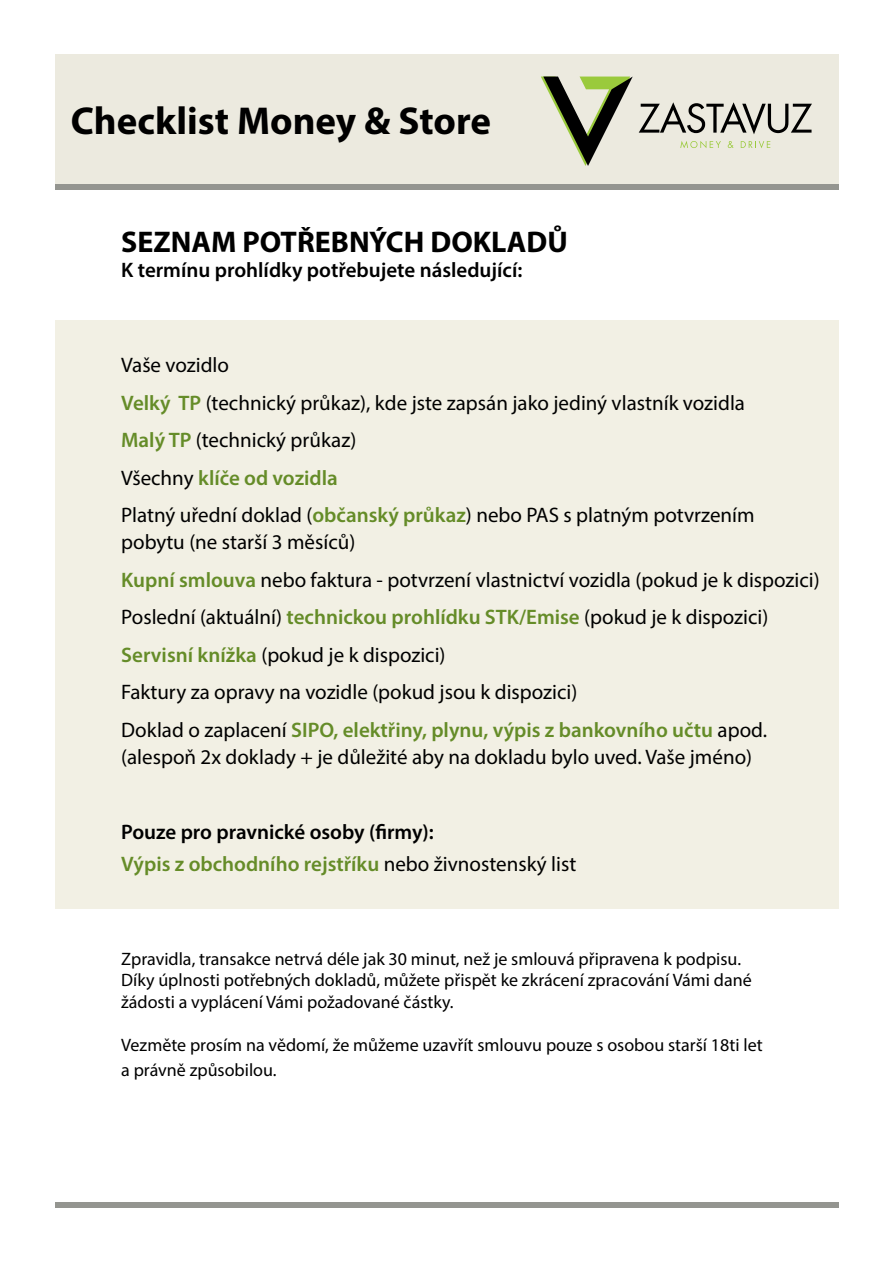
<style>
.page{position:relative;width:893px;height:1263px;background:#fff}
.page>*{position:absolute;margin:0;border:0;box-sizing:border-box;transform-origin:0 0}
.t1{font:700 39px "Myriad Pro";color:#000}
.t2{font:700 30px "Myriad Pro";color:#000}
.t3{font:21px/27px "Myriad Pro";color:#000}
.t4{font:600 21px "Myriad Pro";color:#000}
.t5{font:600 21px "Myriad Pro";color:#658c28}
.t6{font:18px "Myriad Pro";color:#000}
.s1{font-weight:600;color:#658c28}
.s2{font-weight:400;color:#000}
</style>
<div class="page">
<div style="left:55px;top:320px;width:783px;height:589px;background:#f2f0e4"></div>
<div style="left:55px;top:55px;width:783px;height:129px;background:#eceadf"></div>
<svg style="left:541px;top:77px;width:92px;height:89px"></svg>
<svg style="left:639px;top:102px;width:173px;height:32px"></svg>
<svg style="left:680px;top:141px;width:41px;height:7px"></svg>
<svg style="left:728px;top:141px;width:6px;height:7px"></svg>
<svg style="left:741px;top:141px;width:29px;height:7px"></svg>
<div style="left:55px;top:185px;width:783px;height:5px;background:#949590"></div>
<div style="left:55px;top:1202px;width:783px;height:6px;background:#949590"></div>
<p class="t1" style="left:71px;top:96px;width:422px">Checklist Money &amp; Store</p>
<p class="t2" style="left:121px;top:222px;width:448px">SEZNAM POTŘEBNÝCH DOKLADŮ</p>
<p class="t4" style="left:121px;top:257px;width:403px">K termínu prohlídky potřebujete následující:</p>
<p class="t3" style="left:121px;top:351px;width:109px">Vaše vozidlo</p>
<p class="t3" style="left:121px;top:389px;width:625px"><span class="s1">Velký TP</span> (technický průkaz), kde jste zapsán jako jediný vlastník vozidla</p>
<p class="t3" style="left:121px;top:426px;width:237px"><span class="s1">Malý TP</span> (technický průkaz)</p>
<p class="t5" style="left:121px;top:464px;width:218px"><span class="s2">Všechny</span> klíče od vozidla</p>
<p class="t3" style="left:121px;top:501px;width:635px">Platný uřední doklad (<span class="s1">občanský průkaz</span>) nebo PAS s platným potvrzením pobytu (ne starší 3 měsíců)</p>
<p class="t3" style="left:121px;top:566px;width:700px"><span class="s1">Kupní smlouva</span> nebo faktura - potvrzení vlastnictví vozidla (pokud je k dispozici)</p>
<p class="t3" style="left:121px;top:603px;width:649px">Poslední (aktuální) <span class="s1">technickou prohlídku STK/Emise</span> (pokud je k dispozici)</p>
<p class="t3" style="left:121px;top:641px;width:326px"><span class="s1">Servisní knížka</span> (pokud je k dispozici)</p>
<p class="t3" style="left:121px;top:678px;width:458px">Faktury za opravy na vozidle (pokud jsou k dispozici)</p>
<p class="t3" style="left:121px;top:716px;width:647px">Doklad o zaplacení <span class="s1">SIPO, elektřiny, plynu, výpis z bankovního učtu</span> apod. (alespoň 2x doklady + je důležité aby na dokladu bylo uved. Vaše jméno)</p>
<p class="t4" style="left:121px;top:819px;width:314px">Pouze pro pravnické osoby (firmy):</p>
<p class="t5" style="left:121px;top:850px;width:457px">Výpis z obchodního rejstříku <span class="s2">nebo živnostenský list</span></p>
<p class="t6" style="left:121px;top:947px;width:621px">Zpravidla, transakce netrvá déle jak 30 minut, než je smlouvá připravena k podpisu.</p>
<p class="t6" style="left:121px;top:969px;width:632px">Díky úplnosti potřebných dokladů, můžete přispět ke zkrácení zpracování Vámi dané</p>
<p class="t6" style="left:121px;top:990px;width:334px">žádosti a vyplácení Vámi požadované částky.</p>
<p class="t6" style="left:121px;top:1034px;width:643px">Vezměte prosím na vědomí, že můžeme uzavřít smlouvu pouze s osobou starší 18ti let</p>
<p class="t6" style="left:121px;top:1059px;width:157px">a právně způsobilou.</p>
</div>
